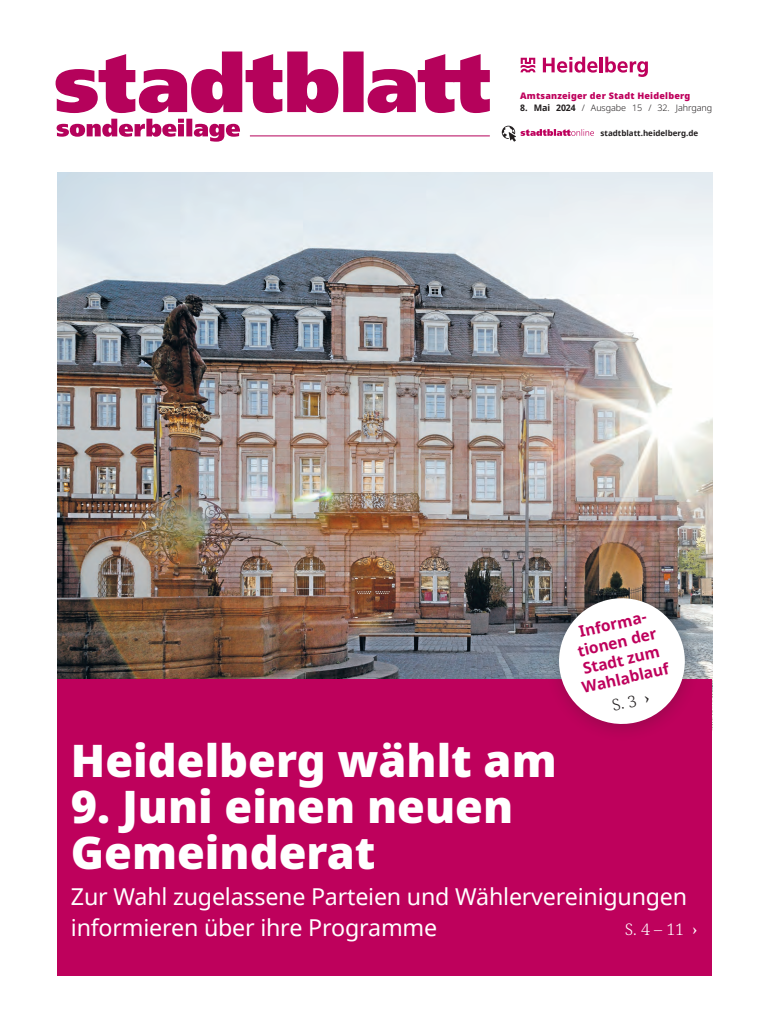
<style>
.page{position:relative;width:769px;height:1032px;background:#fff}
.page>*{position:absolute;margin:0;border:0;box-sizing:border-box;transform-origin:0 0}
.t1{font:900 45px/46px "Noto Sans";color:#fff}
.t2{font:23.2px/30.6px "Noto Sans";letter-spacing:-.01em;color:#fff}
.t3{font:300 16px "Noto Serif";color:#fff}
.t4{font:300 16px "Noto Serif";color:#231f20}
.t5{font:700 15.5px/18.4px "Noto Sans";color:#be015c;text-align:center}
.t6{font:300 9px "Noto Sans";letter-spacing:-.01em;color:#231f20}
.t7{font:900 9px "Noto Sans";letter-spacing:.025em;color:#be015c}
.t8{font:700 8px "Noto Sans";color:#231f20}
.s1{font-weight:700}
.s2{font-weight:400}
</style>
<div class="page">
<img style="left:58px;top:173px;width:653px;height:506px">
<div style="left:58px;top:679px;width:653px;height:296px;background:#be015c"></div>
<svg style="left:520px;top:58px;width:15px;height:14px"></svg>
<svg style="left:542px;top:57px;width:55px;height:16px"></svg>
<hr style="left:599px;top:57px;width:3px;height:15px;background:#be015c">
<svg style="left:605px;top:57px;width:42px;height:20px"></svg>
<svg style="left:56px;top:52px;width:433px;height:61px"></svg>
<hr style="left:250px;top:135px;width:239px;height:1px;background:#b5025b">
<svg style="left:501px;top:126px;width:92px;height:16px"></svg>
<svg style="left:57px;top:119px;width:183px;height:23px"></svg>
<div style="left:544px;top:586px;width:157px;height:157px;background:#231f20;opacity:.25"></div>
<svg style="left:552px;top:592px;width:138px;height:138px"></svg>
<p class="t7" style="left:520px;top:89px;width:172px">Amtsanzeiger der Stadt Heidelberg</p>
<p class="t6" style="left:520px;top:102px;width:193px"><span class="s1">8. Mai 2024</span> / Ausgabe 15 / 32. Jahrgang</p>
<p class="t8" style="left:600px;top:127px;width:99px">stadtblatt.heidelberg.de</p>
<p class="t5" style="left:567px;top:625px;width:90px;rotate:-13deg">Informa&shy;tionen der<br>Stadt zum<br>Wahlablauf</p>
<p class="t4" style="left:609px;top:695px;width:40px;rotate:-13deg">S. 3 <span class="s2">›</span></p>
<h1 class="t1" style="left:71px;top:737px;width:487px">Heidelberg wählt am</h1>
<h1 class="t1" style="left:71px;top:783px;width:443px">9. Juni einen neuen<br>Gemeinderat</h1>
<p class="t2" style="left:71px;top:882px;width:617px">Zur Wahl zugelassene Parteien und Wählervereinigungen informieren über ihre Programme</p>
<p class="t3" style="left:624px;top:918px;width:74px">S. 4 – 11 <span class="s2">›</span></p>
</div>
